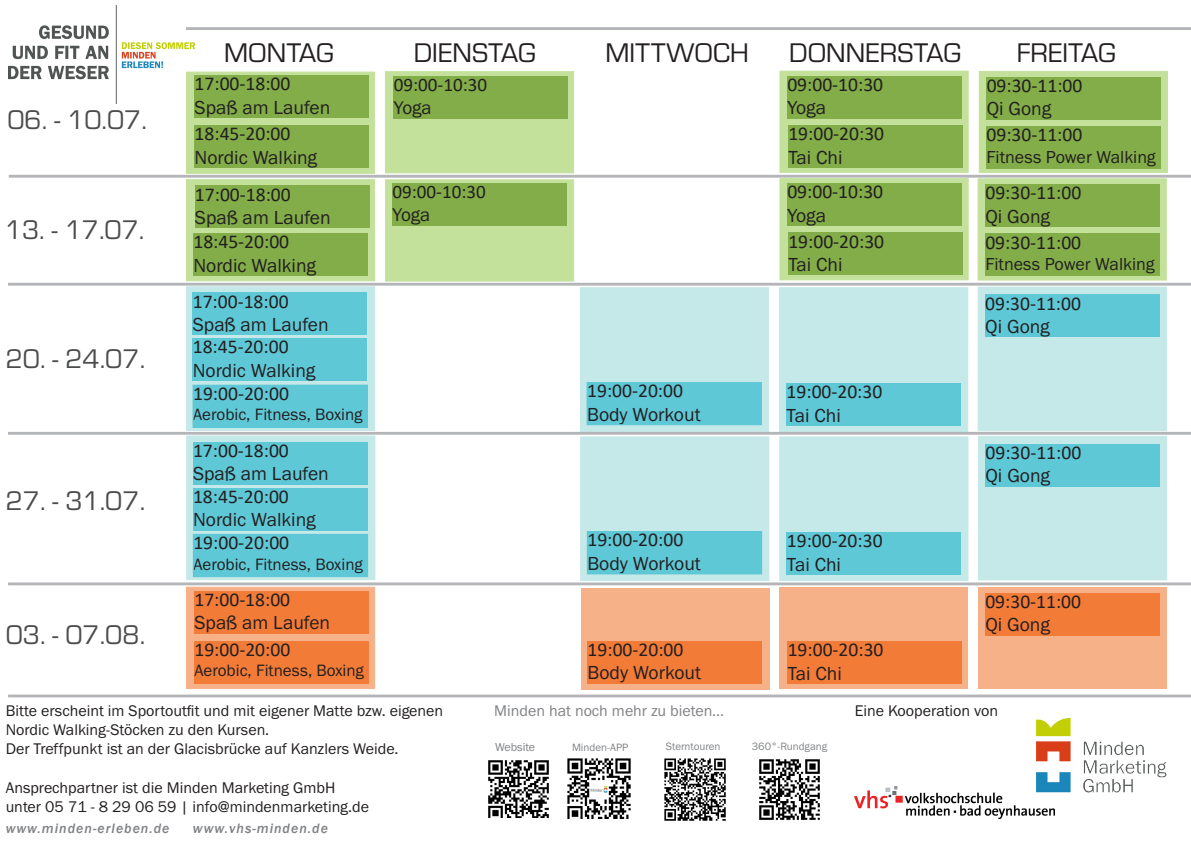
<style>
.page{position:relative;width:1191px;height:842px;background:#fff}
.page>*{position:absolute;margin:0;border:0;box-sizing:border-box;transform-origin:0 0}
.t1{font:28px "Eurostile";color:#4b4c4d}
.t2{font:28px "Eurostile";color:#231f20}
.t3{font:19.6px/23.5px "Calibri";color:#231f20}
.t4{font:19.6px/23.5px "Franklin Gothic URW Boo";color:#231f20}
.t5{font:19.1px/22.9px "Calibri";color:#231f20}
.t6{font:18px "Franklin Gothic URW Boo";letter-spacing:-.005em;color:#231f20}
.t7{font:17px "Franklin Gothic URW Boo";color:#231f20}
.t8{font:16px/19.2px "Franklin Gothic URW Boo";color:#231f20}
.t9{font:16px "Franklin Gothic URW Boo";color:#808285}
.t10{font:italic 500 14px "Franklin Gothic";letter-spacing:.07em;color:#808285}
.t11{font:12px "Franklin Gothic URW Boo";letter-spacing:-.005em;color:#808285}
.t12{font:11px "Franklin Gothic URW Boo";color:#808285}
.s1{font-family:"Calibri"}
.s2{font-family:"Franklin Gothic URW Boo"}
</style>
<div class="page">
<div style="left:581px;top:588px;width:188px;height:101px;background:#f7b189"></div>
<img style="left:8px;top:6px;width:187px;height:97px">
<div style="left:385px;top:71px;width:189px;height:102px;background:#c4e19b"></div>
<div style="left:394px;top:76px;width:174px;height:43px;background:#82ad48"></div>
<svg style="left:779px;top:71px;width:189px;height:102px;background:#bedc94"></svg>
<div style="left:788px;top:125px;width:174px;height:42px;background:#82ad48"></div>
<div style="left:787px;top:76px;width:174px;height:42px;background:#82ad48"></div>
<svg style="left:186px;top:72px;width:189px;height:102px;background:#bedc94"></svg>
<div style="left:195px;top:76px;width:174px;height:42px;background:#82ad48"></div>
<div style="left:385px;top:179px;width:189px;height:103px;background:#c4e19b"></div>
<div style="left:392px;top:184px;width:174px;height:42px;background:#82ad48"></div>
<svg style="left:779px;top:178px;width:189px;height:102px;background:#c1de97"></svg>
<div style="left:788px;top:233px;width:174px;height:42px;background:#82ad48"></div>
<div style="left:787px;top:183px;width:174px;height:43px;background:#82ad48"></div>
<svg style="left:186px;top:179px;width:189px;height:102px;background:#bedc94"></svg>
<div style="left:195px;top:186px;width:174px;height:42px;background:#82ad48"></div>
<div style="left:779px;top:587px;width:188px;height:101px;background:#f7b189"></div>
<div style="left:787px;top:641px;width:174px;height:42px;background:#f37b38"></div>
<div style="left:186px;top:587px;width:189px;height:102px;background:#f7b189"></div>
<div style="left:194px;top:591px;width:175px;height:42px;background:#f37b38"></div>
<div style="left:194px;top:641px;width:175px;height:43px;background:#f37b38"></div>
<svg style="left:186px;top:27px;width:1005px;height:3px;background:#b8b9bb"></svg>
<div style="left:8px;top:694px;width:1183px;height:3px;border:1px solid #b4b5b8"></div>
<img style="left:664px;top:758px;width:62px;height:63px">
<img style="left:567px;top:758px;width:64px;height:61px">
<img style="left:759px;top:759px;width:61px;height:61px">
<img style="left:488px;top:760px;width:61px;height:58px">
<div style="left:195px;top:126px;width:174px;height:42px;background:#82ad48"></div>
<div style="left:193px;top:234px;width:175px;height:42px;background:#82ad48"></div>
<svg style="left:186px;top:286px;width:189px;height:145px;background:#b8e3e5"></svg>
<div style="left:193px;top:293px;width:174px;height:42px;background:#5fc8d6"></div>
<div style="left:193px;top:385px;width:174px;height:42px;background:#5fc8d6"></div>
<div style="left:193px;top:339px;width:174px;height:42px;background:#5fc8d6"></div>
<div style="left:779px;top:287px;width:189px;height:145px;background:#c5e8e8;border:1px solid #9dd8d9"></div>
<div style="left:786px;top:383px;width:174px;height:42px;background:#5fc8d6"></div>
<div style="left:186px;top:435px;width:189px;height:145px;background:linear-gradient(to right,#c2e7e7,#c2e7e7);border:1px solid #9dd8d9"></div>
<div style="left:193px;top:442px;width:174px;height:42px;background:#5fc8d6"></div>
<div style="left:193px;top:534px;width:174px;height:43px;background:#5fc8d6"></div>
<div style="left:193px;top:488px;width:174px;height:42px;background:#5fc8d6"></div>
<div style="left:587px;top:641px;width:175px;height:42px;background:#f37b38"></div>
<div style="left:580px;top:287px;width:189px;height:145px;background:#c5e8e8;border:1px solid #9dd8d9"></div>
<div style="left:587px;top:382px;width:174px;height:43px;background:#5fc8d6"></div>
<div style="left:580px;top:436px;width:189px;height:145px;background:#c5e8e8;border:1px solid #9dd8d9"></div>
<div style="left:587px;top:532px;width:174px;height:42px;background:#5fc8d6"></div>
<div style="left:779px;top:436px;width:189px;height:145px;background:#c5e8e8;border:1px solid #9dd8d9"></div>
<div style="left:787px;top:533px;width:174px;height:42px;background:#5fc8d6"></div>
<svg style="left:978px;top:71px;width:189px;height:102px;background:#bfdc95"></svg>
<div style="left:986px;top:77px;width:174px;height:42px;background:#82ad48"></div>
<div style="left:986px;top:126px;width:174px;height:42px;background:#82ad48"></div>
<svg style="left:977px;top:178px;width:189px;height:103px;background:#c0dd97"></svg>
<div style="left:985px;top:185px;width:174px;height:42px;background:#82ad48"></div>
<div style="left:985px;top:234px;width:174px;height:42px;background:#82ad48"></div>
<div style="left:978px;top:587px;width:188px;height:102px;background:#f7b189"></div>
<div style="left:985px;top:593px;width:174px;height:42px;background:#f37b38"></div>
<div style="left:977px;top:287px;width:189px;height:144px;background:#c5e8e8;border:1px solid #9dd8d9"></div>
<div style="left:985px;top:295px;width:174px;height:42px;background:#5fc8d6"></div>
<div style="left:978px;top:436px;width:189px;height:144px;background:#c5e8e8"></div>
<div style="left:985px;top:444px;width:174px;height:42px;background:#5fc8d6"></div>
<img style="left:855px;top:786px;width:199px;height:33px">
<img style="left:1016px;top:717px;width:151px;height:94px">
<svg style="left:9px;top:175px;width:1182px;height:3px;background:#bcbdbf"></svg>
<svg style="left:8px;top:283px;width:1183px;height:3px;background:#bdbec0"></svg>
<svg style="left:8px;top:432px;width:1183px;height:3px;background:#bbbcbe"></svg>
<svg style="left:8px;top:582px;width:1183px;height:3px;background:#bfc0c3"></svg>
<p class="t1" style="left:7px;top:101px;width:141px">06. - 10.07.</p>
<p class="t1" style="left:5px;top:210px;width:141px">13. - 17.07.</p>
<p class="t1" style="left:6px;top:340px;width:141px">20. - 24.07.</p>
<p class="t1" style="left:6px;top:482px;width:141px">27. - 31.07.</p>
<p class="t2" style="left:224px;top:34px;width:111px">MONTAG</p>
<p class="t2" style="left:414px;top:34px;width:124px">DIENSTAG</p>
<p class="t2" style="left:605px;top:34px;width:145px">MITTWOCH</p>
<p class="t2" style="left:789px;top:34px;width:173px">DONNERSTAG</p>
<p class="t2" style="left:1016px;top:34px;width:100px">FREITAG</p>
<p class="t4" style="left:195px;top:72px;width:137px"><span class="s1">17:00-18:00<br></span>Spaß am Laufen</p>
<p class="t4" style="left:195px;top:122px;width:124px"><span class="s1">18:45-20:00<br></span>Nordic Walking</p>
<p class="t4" style="left:195px;top:182px;width:137px"><span class="s1">17:00-18:00<br></span>Spaß am Laufen</p>
<p class="t4" style="left:193px;top:230px;width:124px"><span class="s1">18:45-20:00<br></span>Nordic Walking</p>
<p class="t4" style="left:193px;top:289px;width:137px"><span class="s1">17:00-18:00<br></span>Spaß am Laufen</p>
<p class="t5" style="left:394px;top:72px;width:95px">09:00-10:30<br><span class="s2">Yoga</span></p>
<p class="t5" style="left:392px;top:180px;width:95px">09:00-10:30<br><span class="s2">Yoga</span></p>
<p class="t3" style="left:787px;top:72px;width:97px">09:00-10:30<br><span class="s2">Yoga</span></p>
<p class="t3" style="left:788px;top:121px;width:97px">19:00-20:30<br><span class="s2">Tai Chi</span></p>
<p class="t3" style="left:787px;top:179px;width:97px">09:00-10:30<br><span class="s2">Yoga</span></p>
<p class="t3" style="left:788px;top:229px;width:97px">19:00-20:30<br><span class="s2">Tai Chi</span></p>
<p class="t3" style="left:986px;top:73px;width:97px">09:30-11:00<br><span class="s2">Qi Gong</span></p>
<p class="t3" style="left:986px;top:122px;width:97px">09:30-11:00</p>
<p class="t6" style="left:986px;top:145px;width:171px">Fitness Power Walking</p>
<p class="t3" style="left:985px;top:180px;width:97px">09:30-11:00<br><span class="s2">Qi Gong</span></p>
<p class="t3" style="left:985px;top:230px;width:97px">09:30-11:00</p>
<p class="t6" style="left:985px;top:253px;width:171px">Fitness Power Walking</p>
<p class="t3" style="left:985px;top:291px;width:97px">09:30-11:00<br><span class="s2">Qi Gong</span></p>
<p class="t4" style="left:193px;top:335px;width:124px"><span class="s1">18:45-20:00<br></span>Nordic Walking</p>
<p class="t3" style="left:193px;top:381px;width:97px">19:00-20:00</p>
<p class="t7" style="left:193px;top:404px;width:171px">Aerobic, Fitness, Boxing</p>
<p class="t3" style="left:587px;top:378px;width:115px">19:00-20:00<br><span class="s2">Body Workout</span></p>
<p class="t3" style="left:786px;top:379px;width:97px">19:00-20:30<br><span class="s2">Tai Chi</span></p>
<p class="t4" style="left:193px;top:438px;width:137px"><span class="s1">17:00-18:00<br></span>Spaß am Laufen</p>
<p class="t3" style="left:985px;top:440px;width:97px">09:30-11:00<br><span class="s2">Qi Gong</span></p>
<p class="t4" style="left:193px;top:484px;width:124px"><span class="s1">18:45-20:00<br></span>Nordic Walking</p>
<p class="t3" style="left:193px;top:530px;width:97px">19:00-20:00</p>
<p class="t7" style="left:193px;top:553px;width:171px">Aerobic, Fitness, Boxing</p>
<p class="t3" style="left:587px;top:528px;width:115px">19:00-20:00<br><span class="s2">Body Workout</span></p>
<p class="t3" style="left:787px;top:528px;width:97px">19:00-20:30<br><span class="s2">Tai Chi</span></p>
<p class="t4" style="left:194px;top:587px;width:137px"><span class="s1">17:00-18:00<br></span>Spaß am Laufen</p>
<p class="t3" style="left:194px;top:637px;width:97px">19:00-20:00</p>
<p class="t7" style="left:194px;top:660px;width:171px">Aerobic, Fitness, Boxing</p>
<p class="t8" style="left:6px;top:701px;width:439px">Bitte erscheint im Sportoutfit und mit eigener Matte bzw. eigenen</p>
<p class="t8" style="left:855px;top:701px;width:145px">Eine Kooperation von</p>
<p class="t8" style="left:6px;top:720px;width:394px">Nordic Walking-Stöcken zu den Kursen.<br>Der Treffpunkt ist an der Glacisbrücke auf Kanzlers Weide.</p>
<p class="t8" style="left:6px;top:777px;width:365px">Ansprechpartner ist die Minden Marketing GmbH unter 05 71 - 8 29 06 59 | info@mindenmarketing.de</p>
<p class="t3" style="left:985px;top:589px;width:97px">09:30-11:00<br><span class="s2">Qi Gong</span></p>
<p class="t1" style="left:6px;top:616px;width:141px">03. - 07.08.</p>
<p class="t3" style="left:587px;top:637px;width:115px">19:00-20:00<br><span class="s2">Body Workout</span></p>
<p class="t3" style="left:787px;top:637px;width:97px">19:00-20:30<br><span class="s2">Tai Chi</span></p>
<p class="t9" style="left:494px;top:701px;width:231px">Minden hat noch mehr zu bieten...</p>
<p class="t11" style="left:495px;top:740px;width:42px">Website</p>
<p class="t12" style="left:572px;top:740px;width:58px">Minden-APP</p>
<p class="t12" style="left:666px;top:740px;width:56px">Sterntouren</p>
<p class="t12" style="left:751px;top:740px;width:77px">360°-Rundgang</p>
<p class="t10" style="left:6px;top:820px;width:165px">www.minden-erleben.de</p>
<p class="t10" style="left:193px;top:820px;width:136px">www.vhs-minden.de</p>
</div>
